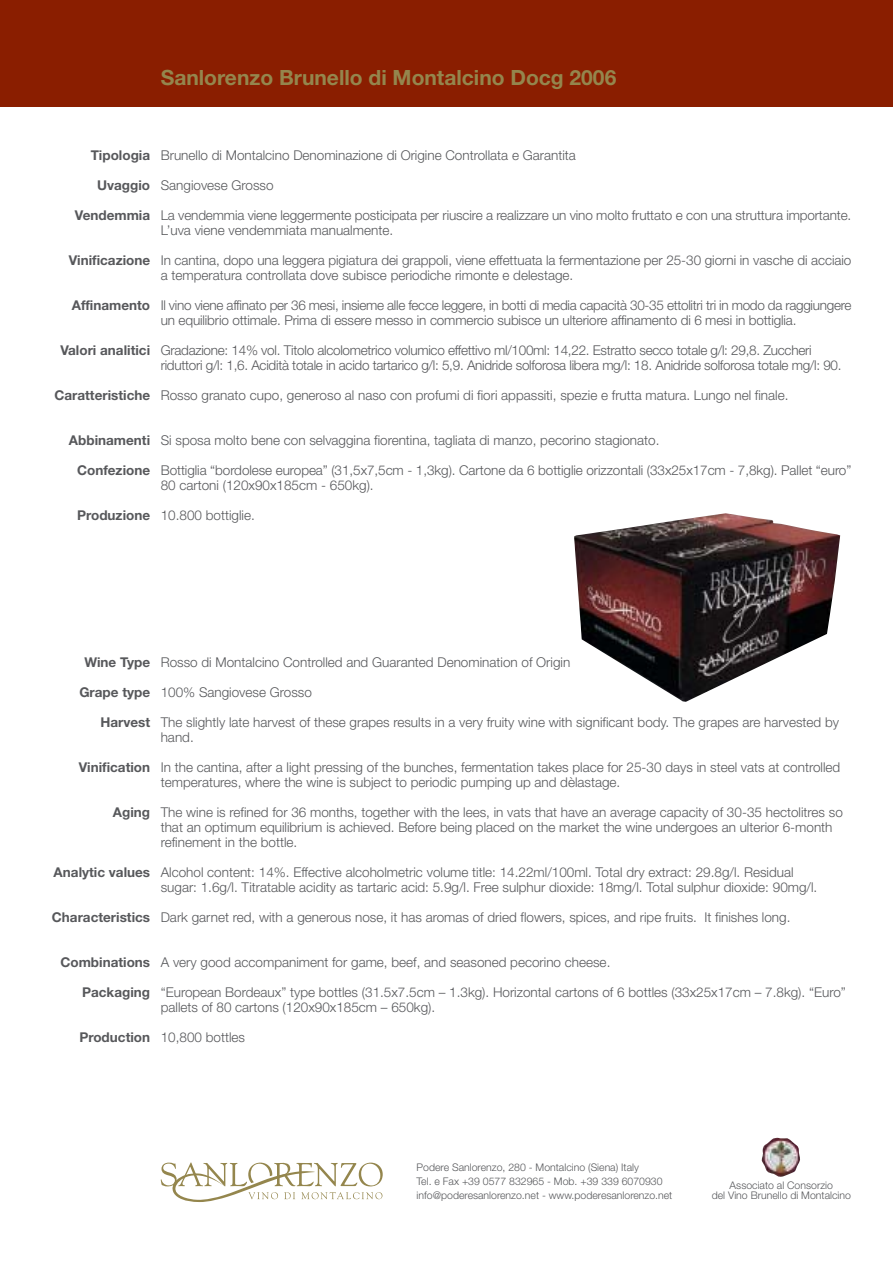
<style>
.page{position:relative;width:893px;height:1263px;background:#fff}
.page>*{position:absolute;margin:0;border:0;box-sizing:border-box;transform-origin:0 0}
.t1{font:700 21px "Helvetica Neue";color:#94864d}
.t2{font:300 13.5px/15px "Helvetica Neue";color:#57585b}
.t3{font:300 13.5px/15px "Helvetica Neue";letter-spacing:-.02em;color:#57585b}
.t4{font:700 13.5px "Helvetica Neue";color:#57585b}
.t5{font:300 10.5px/14.2px "Helvetica Neue";color:#57585b}
</style>
<div class="page">
<div style="left:0;top:0;width:892px;height:106px;background:#8a1e00"></div>
<svg style="left:161px;top:1162px;width:222px;height:40px"></svg>
<img style="left:761px;top:1138px;width:39px;height:39px">
<img style="left:574px;top:513px;width:266px;height:189px">
<h1 class="t1" style="left:161px;top:70px;width:457px">Sanlorenzo Brunello di Montalcino Docg 2006</h1>
<p class="t4" style="left:91px;top:150px;width:61px">Tipologia</p>
<p class="t4" style="left:97px;top:180px;width:55px">Uvaggio</p>
<p class="t4" style="left:75px;top:210px;width:77px">Vendemmia</p>
<p class="t4" style="left:69px;top:255px;width:83px">Vinificazione</p>
<p class="t4" style="left:72px;top:300px;width:80px">Affinamento</p>
<p class="t4" style="left:60px;top:345px;width:91px">Valori analitici</p>
<p class="t4" style="left:54px;top:390px;width:97px">Caratteristiche</p>
<p class="t4" style="left:69px;top:435px;width:83px">Abbinamenti</p>
<p class="t4" style="left:77px;top:465px;width:74px">Confezione</p>
<p class="t4" style="left:77px;top:510px;width:75px">Produzione</p>
<p class="t2" style="left:161px;top:149px;width:416px">Brunello di Montalcino Denominazione di Origine Controllata e Garantita</p>
<p class="t2" style="left:161px;top:179px;width:114px">Sangiovese Grosso</p>
<p class="t2" style="left:161px;top:209px;width:692px">La vendemmia viene leggermente posticipata per riuscire a realizzare un vino molto fruttato e con una struttura importante.<br>L’uva viene vendemmiata manualmente.</p>
<p class="t2" style="left:161px;top:254px;width:692px">In cantina, dopo una leggera pigiatura dei grappoli, viene effettuata la fermentazione per 25-30 giorni in vasche di acciaio a temperatura controllata dove subisce periodiche rimonte e delestage.</p>
<p class="t3" style="left:161px;top:299px;width:692px">Il vino viene affinato per 36 mesi, insieme alle fecce leggere, in botti di media capacità 30-35 ettolitri tri in modo da raggiungere un equilibrio ottimale. Prima di essere messo in commercio subisce un ulteriore affinamento di 6 mesi in bottiglia.</p>
<p class="t3" style="left:161px;top:344px;width:682px">Gradazione: 14% vol. Titolo alcolometrico volumico effettivo ml/100ml: 14,22. Estratto secco totale g/l: 29,8. Zuccheri riduttori g/l: 1,6. Acidità totale in acido tartarico g/l: 5,9. Anidride solforosa libera mg/l: 18. Anidride solforosa totale mg/l: 90.</p>
<p class="t2" style="left:161px;top:389px;width:629px">Rosso granato cupo, generoso al naso con profumi di fiori appassiti, spezie e frutta matura. Lungo nel finale.</p>
<p class="t2" style="left:161px;top:434px;width:500px">Si sposa molto bene con selvaggina fiorentina, tagliata di manzo, pecorino stagionato.</p>
<p class="t2" style="left:161px;top:464px;width:692px">Bottiglia “bordolese europea” (31,5x7,5cm - 1,3kg). Cartone da 6 bottiglie orizzontali (33x25x17cm - 7,8kg). Pallet “euro”<br>80 cartoni (120x90x185cm - 650kg).</p>
<p class="t2" style="left:161px;top:509px;width:96px">10.800 bottiglie.</p>
<p class="t4" style="left:84px;top:657px;width:67px">Wine Type</p>
<p class="t4" style="left:79px;top:687px;width:72px">Grape type</p>
<p class="t4" style="left:100px;top:717px;width:51px">Harvest</p>
<p class="t4" style="left:79px;top:762px;width:73px">Vinification</p>
<p class="t4" style="left:113px;top:807px;width:39px">Aging</p>
<p class="t4" style="left:54px;top:867px;width:98px">Analytic values</p>
<p class="t4" style="left:52px;top:912px;width:100px">Characteristics</p>
<p class="t4" style="left:60px;top:957px;width:91px">Combinations</p>
<p class="t4" style="left:82px;top:987px;width:69px">Packaging</p>
<p class="t4" style="left:79px;top:1032px;width:72px">Production</p>
<p class="t2" style="left:161px;top:656px;width:411px">Rosso di Montalcino Controlled and Guaranted Denomination of Origin</p>
<p class="t2" style="left:161px;top:686px;width:153px">100% Sangiovese Grosso</p>
<p class="t2" style="left:161px;top:716px;width:679px">The slightly late harvest of these grapes results in a very fruity wine with significant body. The grapes are harvested by hand.</p>
<p class="t2" style="left:161px;top:761px;width:681px">In the cantina, after a light pressing of the bunches, fermentation takes place for 25-30 days in steel vats at controlled temperatures, where the wine is subject to periodic pumping up and dèlastage.</p>
<p class="t2" style="left:161px;top:806px;width:683px">The wine is refined for 36 months, together with the lees, in vats that have an average capacity of 30-35 hectolitres so that an optimum equilibrium is achieved. Before being placed on the market the wine undergoes an ulterior 6-month refinement in the bottle.</p>
<p class="t2" style="left:161px;top:866px;width:658px">Alcohol content: 14%. Effective alcoholmetric volume title: 14.22ml/100ml. Total dry extract: 29.8g/l. Residual sugar: 1.6g/l. Titratable acidity as tartaric acid: 5.9g/l. Free sulphur dioxide: 18mg/l. Total sulphur dioxide: 90mg/l.</p>
<p class="t2" style="left:161px;top:911px;width:631px">Dark garnet red, with a generous nose, it has aromas of dried flowers, spices, and ripe fruits. It finishes long.</p>
<p class="t2" style="left:161px;top:956px;width:451px">A very good accompaniment for game, beef, and seasoned pecorino cheese.</p>
<p class="t2" style="left:161px;top:986px;width:686px">“European Bordeaux” type bottles (31.5x7.5cm – 1.3kg). Horizontal cartons of 6 bottles (33x25x17cm – 7.8kg). “Euro” pallets of 80 cartons (120x90x185cm – 650kg).</p>
<p class="t2" style="left:161px;top:1031px;width:86px">10,800 bottles</p>
<p class="t5" style="left:416px;top:1161px;width:257px">Podere Sanlorenzo, 280 - Montalcino (Siena) Italy<br>Tel. e Fax +39 0577 832965 - Mob. +39 339 6070930 info@poderesanlorenzo.net - www.poderesanlorenzo.net</p>
<p class="t5" style="left:711px;top:1181px;width:141px;line-height:10.5px;text-align:center">Associato al Consorzio<br>del Vino Brunello di Montalcino</p>
</div>
